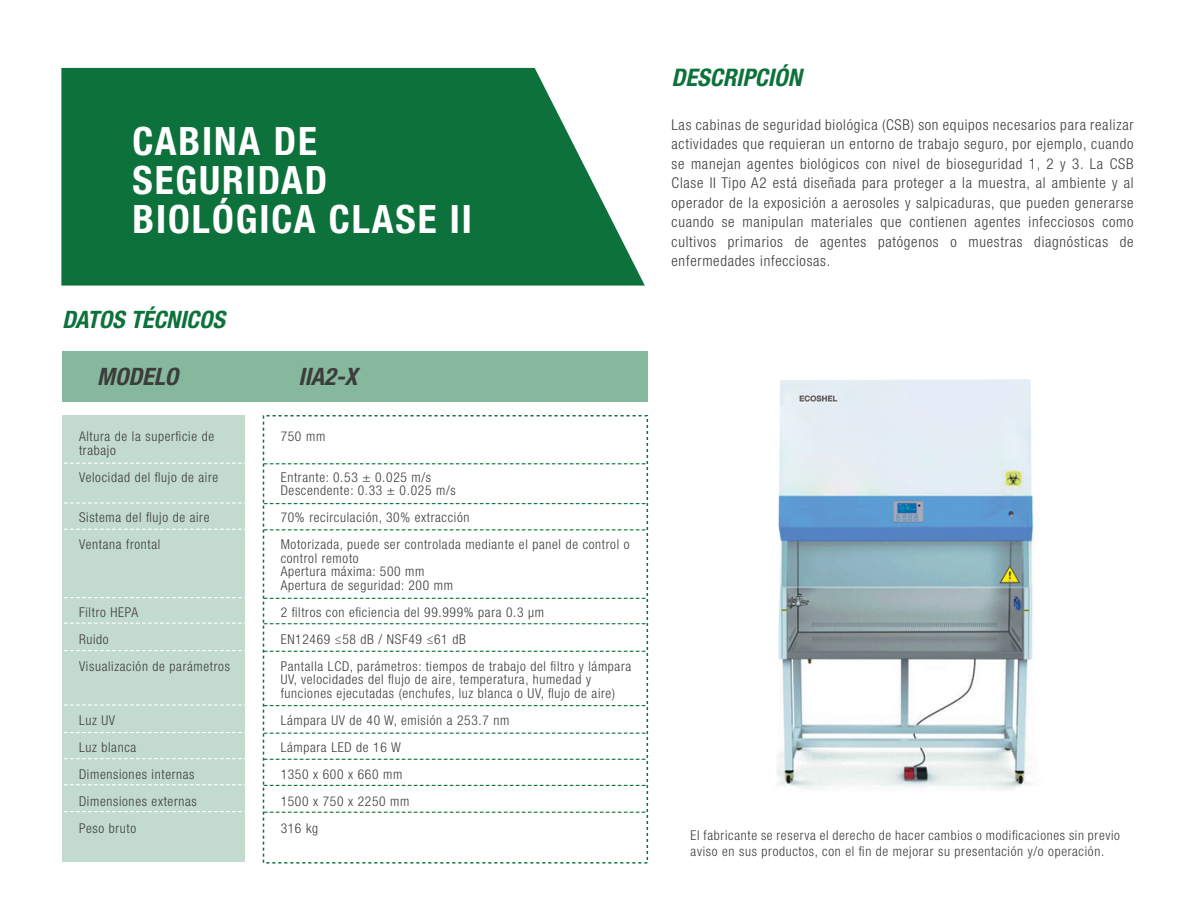
<style>
.page{position:relative;width:1188px;height:918px;background:#fff}
.page>*{position:absolute;margin:0;border:0;box-sizing:border-box;transform-origin:0 0}
.t1{font:700 condensed 39.15px/39.2px "Helvetica Neue LT Std";letter-spacing:.05em;color:#fff}
.t2{font:italic 700 condensed 24.15px "Helvetica Neue LT Std";color:#0c713a}
.t3{font:italic 700 condensed 24px "Helvetica Neue LT Std";color:#0c713a}
.t4{font:italic 700 condensed 24px "Helvetica Neue LT Std";color:#3c3c3b}
.t5{font:300 condensed 14.85px/19.5px "Helvetica Neue LT Std";letter-spacing:.05em;color:#3c3c3b;text-align:justify}
.t6{font:300 condensed 13.5px/27px "Helvetica Neue LT Std";letter-spacing:.05em;color:#3c3c3b}
</style>
<div class="page">
<img style="left:777px;top:379px;width:258px;height:411px">
<svg style="left:61px;top:68px;width:584px;height:218px;background:#237e4d"></svg>
<div style="left:62px;top:351px;width:585px;height:50px;background:#85b89c"></div>
<div style="left:62px;top:415px;width:183px;height:447px;background:#c2dbce"></div>
<svg style="left:64px;top:463px;width:181px;height:1px"></svg>
<svg style="left:266px;top:463px;width:379px;height:1px"></svg>
<svg style="left:64px;top:502px;width:181px;height:2px"></svg>
<svg style="left:266px;top:503px;width:379px;height:1px"></svg>
<svg style="left:64px;top:529px;width:181px;height:1px"></svg>
<svg style="left:266px;top:529px;width:379px;height:1px"></svg>
<svg style="left:64px;top:597px;width:181px;height:1px"></svg>
<svg style="left:266px;top:598px;width:379px;height:1px"></svg>
<svg style="left:64px;top:623px;width:181px;height:1px"></svg>
<svg style="left:266px;top:623px;width:379px;height:1px"></svg>
<svg style="left:64px;top:650px;width:181px;height:1px"></svg>
<svg style="left:266px;top:651px;width:379px;height:1px"></svg>
<svg style="left:64px;top:704px;width:181px;height:2px"></svg>
<svg style="left:266px;top:705px;width:379px;height:1px"></svg>
<svg style="left:64px;top:732px;width:181px;height:1px"></svg>
<svg style="left:266px;top:733px;width:379px;height:1px"></svg>
<svg style="left:64px;top:758px;width:181px;height:1px"></svg>
<svg style="left:266px;top:759px;width:379px;height:1px"></svg>
<svg style="left:64px;top:784px;width:181px;height:1px"></svg>
<svg style="left:266px;top:785px;width:379px;height:1px"></svg>
<svg style="left:64px;top:811px;width:181px;height:1px"></svg>
<svg style="left:266px;top:812px;width:379px;height:1px"></svg>
<h1 class="t1" style="left:132px;top:121px;width:341px">CABINA DE<br>SEGURIDAD<br>BIOLÓGICA CLASE II</h1>
<h3 class="t3" style="left:62px;top:305px;width:164px">DATOS TÉCNICOS</h3>
<h3 class="t4" style="left:97px;top:362px;width:82px">MODELO</h3>
<h3 class="t4" style="left:299px;top:362px;width:61px">IIA2-X</h3>
<p class="t6" style="left:79px;top:430px;width:137px;line-height:13.5px">Altura de la superficie de trabajo</p>
<p class="t6" style="left:79px;top:463px;width:141px">Velocidad del flujo de aire</p>
<p class="t6" style="left:79px;top:504px;width:132px">Sistema del flujo de aire<br>Ventana frontal</p>
<p class="t6" style="left:79px;top:598px;width:152px">Filtro HEPA<br>Ruido<br>Visualización de parámetros</p>
<p class="t6" style="left:79px;top:706px;width:119px">Luz UV<br>Luz blanca<br>Dimensiones internas<br>Dimensiones externas<br>Peso bruto</p>
<p class="t6" style="left:281px;top:423px;width:46px">750 mm</p>
<p class="t6" style="left:281px;top:470px;width:177px;line-height:13.5px">Entrante: 0.53 ± 0.025 m/s<br>Descendente: 0.33 ± 0.025 m/s</p>
<p class="t6" style="left:281px;top:504px;width:350px">70% recirculación, 30% extracción<br>Motorizada, puede ser controlada mediante el panel de control o</p>
<p class="t6" style="left:281px;top:551px;width:174px;line-height:13.5px">control remoto<br>Apertura máxima: 500 mm<br>Apertura de seguridad: 200 mm</p>
<p class="t6" style="left:281px;top:598px;width:352px">2 filtros con eficiencia del 99.999% para 0.3 µm<br>EN12469 ≤58 dB / NSF49 ≤61 dB<br>Pantalla LCD, parámetros: tiempos de trabajo del filtro y lámpara</p>
<p class="t6" style="left:281px;top:673px;width:336px;line-height:13.5px">UV, velocidades del flujo de aire, temperatura, humedad y funciones ejecutadas (enchufes, luz blanca o UV, flujo de aire)</p>
<p class="t6" style="left:281px;top:706px;width:230px">Lámpara UV de 40 W, emisión a 253.7 nm<br>Lámpara LED de 16 W<br>1350 x 600 x 660 mm<br>1500 x 750 x 2250 mm<br>316 kg</p>
<h2 class="t2" style="left:672px;top:63px;width:132px">DESCRIPCIÓN</h2>
<p class="t5" style="left:672px;top:115px;width:464px">Las cabinas de seguridad biológica (CSB) son equipos necesarios para realizar actividades que requieran un entorno de trabajo seguro, por ejemplo, cuando se manejan agentes biológicos con nivel de bioseguridad 1, 2 y 3. La CSB Clase II Tipo A2 está diseñada para proteger a la muestra, al ambiente y al operador de la exposición a aerosoles y salpicaduras, que pueden generarse cuando se manipulan materiales que contienen agentes infecciosos como cultivos primarios de agentes patógenos o muestras diagnósticas de enfermedades infecciosas.</p>
<p class="t6" style="left:691px;top:827px;width:431px;line-height:16.2px">El fabricante se reserva el derecho de hacer cambios o modificaciones sin previo aviso en sus productos, con el fin de mejorar su presentación y/o operación.</p>
</div>
